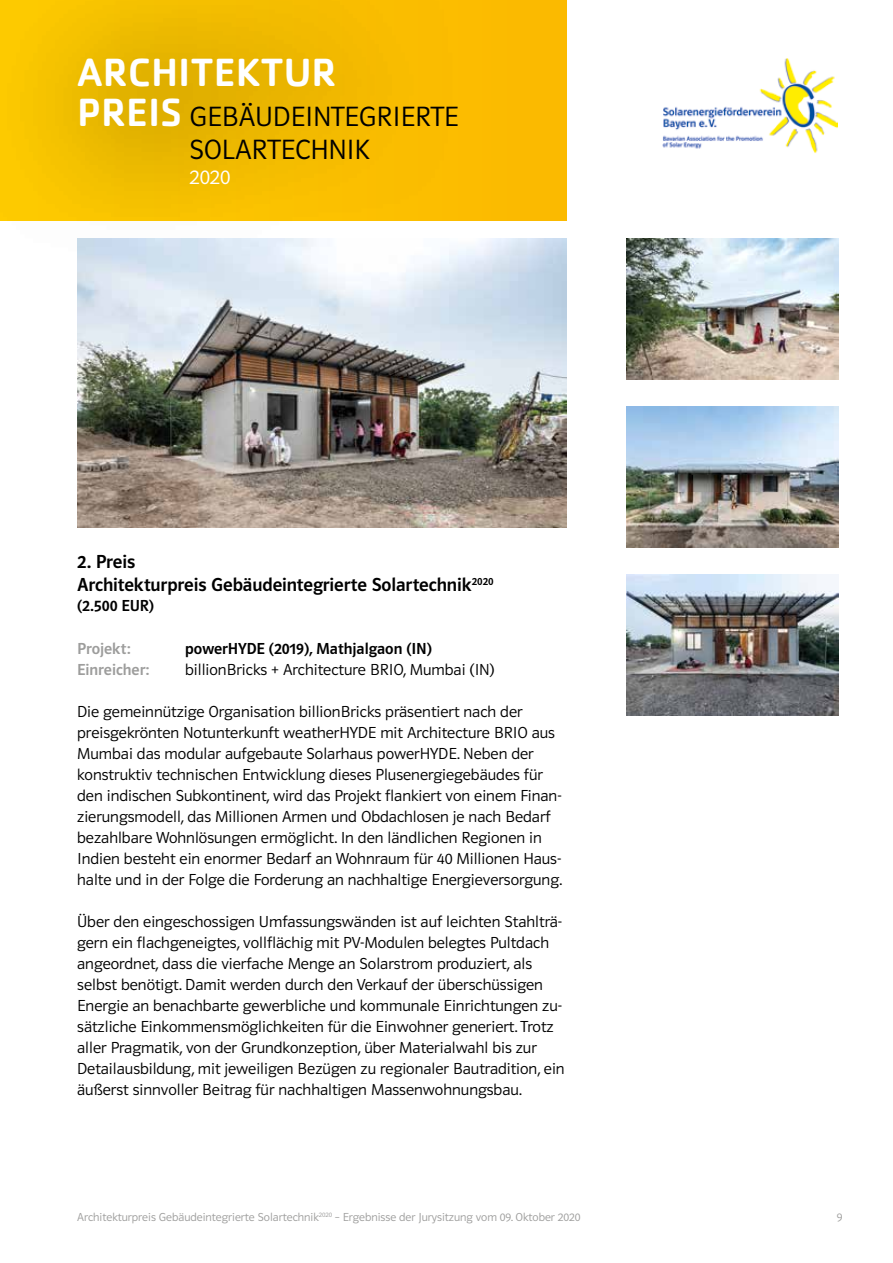
<style>
.page{position:relative;width:893px;height:1263px;background:#fff}
.page>*{position:absolute;margin:0;border:0;box-sizing:border-box;transform-origin:0 0}
.t1{font:500 40.8px "Cachet Std";color:#fff}
.t2{font:28.8px/32.5px "Polo 11 K Leicht";color:#000}
.t3{font:21.6px "Polo 11 K Leicht";color:#fff}
.t4{font:19.5px/23.4px "Polo 11 K Krftg";letter-spacing:-.005em;color:#000}
.t5{font:16.5px/21px "Polo 11 K Leicht";color:#000}
.t6{font:16.5px "Polo 11 K Krftg";color:#000}
.t7{font:16.5px "Polo 11 K Krftg";color:#9d9d9c}
.t8{font:12px "Polo 11 K Leicht";color:#9d9d9c}
.s1{font-family:"Cachet Std";font-weight:500;font-size:40.8px;color:#fff}
</style>
<div class="page">
<img style="left:663px;top:58px;width:174px;height:96px">
<div style="left:0;top:0;width:566px;height:220px;background:#fbba00"></div>
<svg style="left:0;top:0;width:455px;height:221px"></svg>
<img style="left:77px;top:238px;width:489px;height:289px">
<img style="left:626px;top:238px;width:213px;height:142px">
<img style="left:626px;top:574px;width:213px;height:142px">
<img style="left:626px;top:406px;width:213px;height:142px">
<h1 class="t1" style="left:77px;top:47px;width:261px">ARCHITEKTUR</h1>
<h2 class="t2" style="left:190px;top:101px;width:271px;text-indent:-112px"><span class="s1">PREIS</span> GEBÄUDEINTEGRIERTE<br>SOLARTECHNIK</h2>
<h3 class="t3" style="left:190px;top:166px;width:42px">2020</h3>
<p class="t4" style="left:77px;top:550px;width:418px">2. Preis<br>Architekturpreis Gebäudeintegrierte Solartechnik<sup>2020</sup></p>
<p class="t6" style="left:77px;top:597px;width:78px">(2.500 EUR)</p>
<p class="t7" style="left:77px;top:639px;width:55px">Projekt:</p>
<p class="t6" style="left:185px;top:639px;width:248px">powerHYDE (2019), Mathjalgaon (IN)</p>
<p class="t7" style="left:77px;top:660px;width:74px">Einreicher:</p>
<p class="t5" style="left:185px;top:659px;width:311px">billionBricks + Architecture BRIO, Mumbai (IN)</p>
<p class="t5" style="left:77px;top:701px;width:487px">Die gemeinnützige Organisation billionBricks präsentiert nach der preisgekrönten Notunterkunft weatherHYDE mit Architecture BRIO aus Mumbai das modular aufgebaute Solarhaus powerHYDE. Neben der konstruktiv technischen Entwicklung dieses Plusenergiegebäudes für den indischen Subkontinent, wird das Projekt flankiert von einem Finan&shy;zierungsmodell, das Millionen Armen und Obdachlosen je nach Bedarf bezahlbare Wohnlösungen ermöglicht. In den ländlichen Regionen in Indien besteht ein enormer Bedarf an Wohnraum für 40 Millionen Haus&shy;halte und in der Folge die Forderung an nachhaltige Energieversorgung.</p>
<p class="t5" style="left:77px;top:911px;width:489px">Über den eingeschossigen Umfassungswänden ist auf leichten Stahlträ&shy;gern ein flachgeneigtes, vollflächig mit PV-Modulen belegtes Pultdach angeordnet, dass die vierfache Menge an Solarstrom produziert, als selbst benötigt. Damit werden durch den Verkauf der überschüssigen Energie an benachbarte gewerbliche und kommunale Einrichtungen zu&shy;sätzliche Einkommensmöglichkeiten für die Einwohner generiert. Trotz aller Pragmatik, von der Grundkonzeption, über Materialwahl bis zur Detailausbildung, mit jeweiligen Bezügen zu regionaler Bautradition, ein äußerst sinnvoller Beitrag für nachhaltigen Massenwohnungsbau.</p>
<p class="t8" style="left:77px;top:1211px;width:505px">Architekturpreis Gebäudeintegrierte Solartechnik<sup>2020</sup> – Ergebnisse der Jurysitzung vom 09. Oktober 2020</p>
<p class="t8" style="left:837px;top:1211px;width:7px">9</p>
</div>
